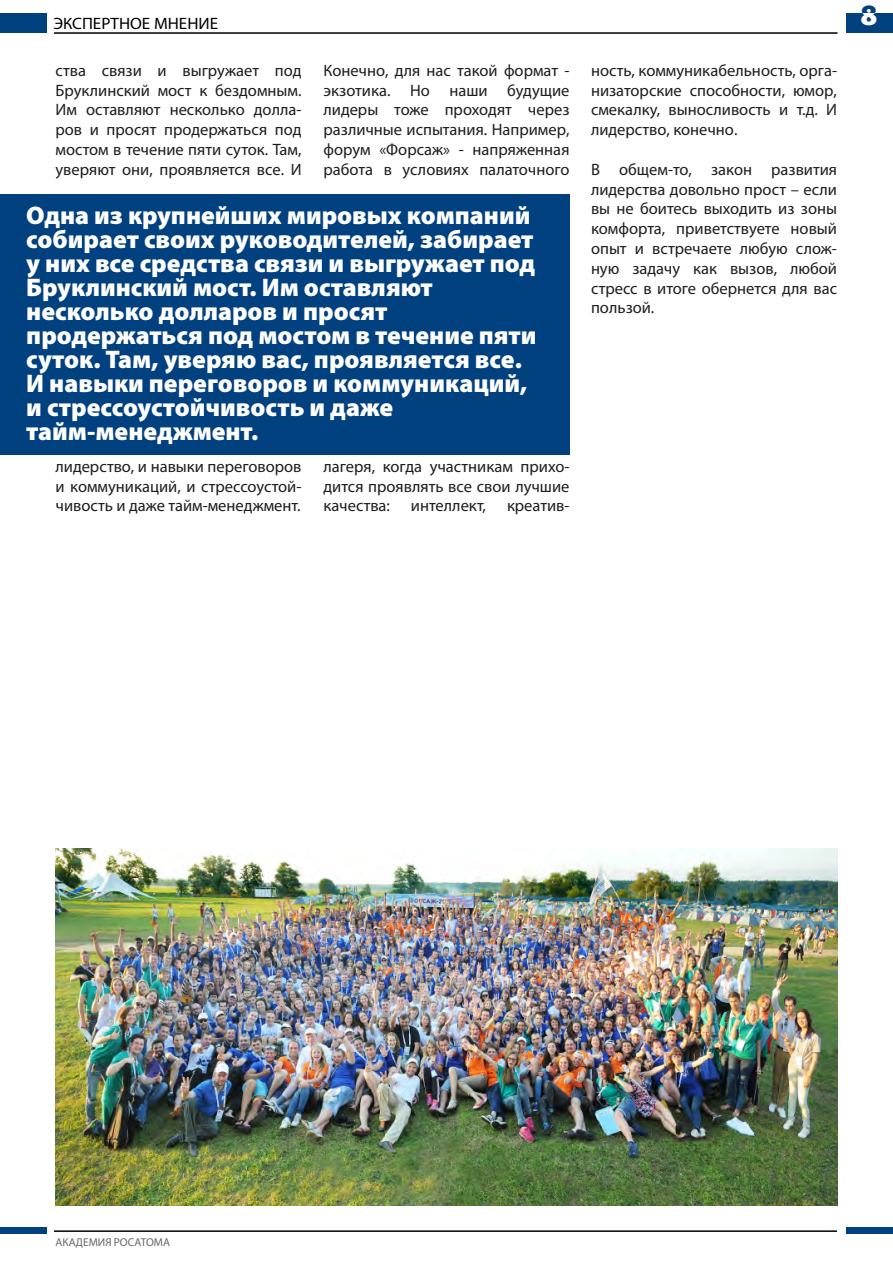
<style>
.page{position:relative;width:893px;height:1263px;background:#fff}
.page>*{position:absolute;margin:0;border:0;box-sizing:border-box;transform-origin:0 0}
.t1{font:900 29.7px "Myriad Pro";color:#024180}
.t2{font:900 25.5px/24px "Myriad Pro";color:#fff}
.t3{font:16.5px/19.8px "Myriad Pro";color:#1d1d1b;text-align:justify}
.t4{font:16.5px "Myriad Pro";color:#000;scale:1.04 1}
.t5{font:11.4px "Myriad Pro";color:#666}
</style>
<div class="page">
<hr style="left:54px;top:32px;width:783px;height:2px;background:#000">
<hr style="left:54px;top:1230px;width:783px;height:2px;background:#000">
<div style="left:0;top:14px;width:47px;height:19px;background:#024180"></div>
<div style="left:846px;top:14px;width:47px;height:19px;background:#024180"></div>
<div style="left:0;top:1227px;width:47px;height:6px;background:#024180"></div>
<div style="left:846px;top:1227px;width:47px;height:6px;background:#024180"></div>
<div style="left:0;top:194px;width:570px;height:261px;background:#024180"></div>
<img style="left:55px;top:848px;width:782px;height:357px">
<p class="t4" style="left:53px;top:13px;width:160px">ЭКСПЕРТНОЕ МНЕНИЕ</p>
<p class="t3" style="left:56px;top:60px;width:248px">ства связи и выгружает под Бруклинский мост к бездомным.<br>Им оставляют несколько долла&shy;ров и просят продержаться под мостом в течение пяти суток. Там, уверяют они, проявляется все. И</p>
<p class="t3" style="left:323px;top:60px;width:248px">Конечно, для нас такой формат - экзотика. Но наши будущие лидеры тоже проходят через различные испытания. Например, форум «Форсаж» - напряженная работа в условиях палаточного</p>
<p class="t2" style="left:26px;top:202px;width:512px">Одна из крупнейших мировых компаний собирает своих руководителей, забирает у них все средства связи и выгружает под Бруклинский мост. Им оставляют несколько долларов и просят продержаться под мостом в течение пяти суток. Там, уверяю вас, проявляется все.<br>И навыки переговоров и коммуникаций, и стрессоустойчивость и даже тайм-менеджмент.</p>
<p class="t3" style="left:56px;top:456px;width:248px">лидерство, и навыки переговоров и коммуникаций, и стрессоустой&shy;чивость и даже тайм-менеджмент.</p>
<p class="t3" style="left:323px;top:456px;width:248px">лагеря, когда участникам прихо&shy;дится проявлять все свои лучшие качества:</p>
<p class="t3" style="left:411px;top:496px;width:77px">интеллект,</p>
<p class="t3" style="left:507px;top:496px;width:64px">креатив-</p>
<p class="t3" style="left:591px;top:60px;width:248px">ность, коммуникабельность, орга&shy;низаторские способности, юмор, смекалку, выносливость и т.д. И лидерство, конечно.</p>
<p class="t3" style="left:591px;top:159px;width:248px">В общем-то, закон развития лидерства довольно прост – если вы не боитесь выходить из зоны комфорта, приветствуете новый опыт и встречаете любую слож&shy;ную задачу как вызов, любой стресс в итоге обернется для вас пользой.</p>
<h1 class="t1" style="left:861px;top:-5px;width:18px">8</h1>
<p class="t5" style="left:56px;top:1235px;width:116px">АКАДЕМИЯ РОСАТОМА</p>
</div>
